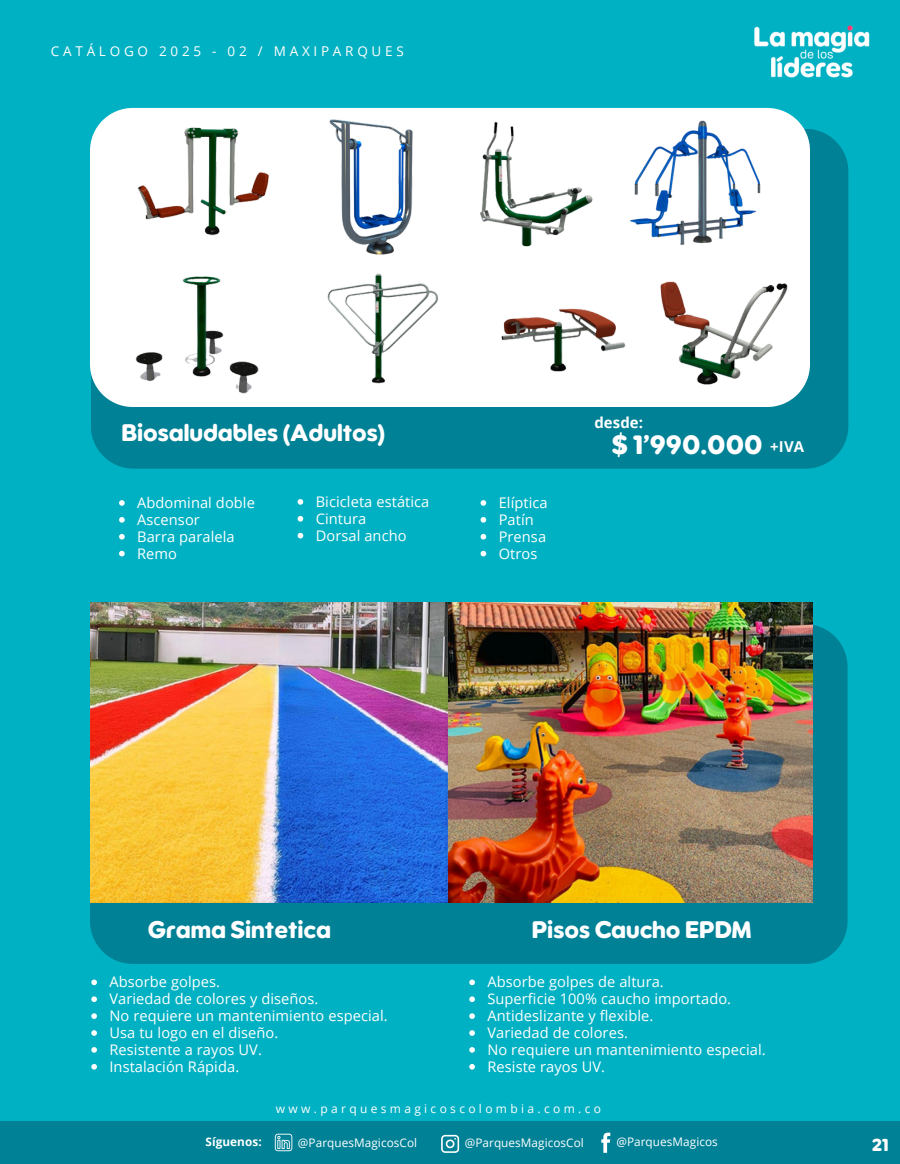
<style>
.page{position:relative;width:900px;height:1164px;background:#fff}
.page>*{position:absolute;margin:0;border:0;box-sizing:border-box;transform-origin:0 0}
.t1{font:700 26.4px "LT Saeada";color:#fff}
.t2{font:700 24px "LT Saeada";color:#fff}
.t3{font:700 17.25px "LT Saeada";color:#fff}
.t4{font:700 15px "Open Sans";letter-spacing:.005em;color:#fff}
.t5{font:14.7px "Open Sans";letter-spacing:.005em;color:#fff}
.t6{font:13.5px "Open Sans";letter-spacing:.28em;color:#fff}
.t7{font:12px "Open Sans";letter-spacing:.28em;color:#fff}
.t8{font:11.7px "Open Sans";letter-spacing:.005em;color:#fff}
.t9{font:700 11.7px "Open Sans";letter-spacing:.005em;color:#fff}
</style>
<div class="page">
<div style="left:0;top:0;width:900px;height:1163px;background:#00b1c3"></div>
<div style="left:91px;top:129px;width:757px;height:339px;background:#008196"></div>
<svg style="left:90px;top:108px;width:720px;height:299px;background:#e4f4f6"></svg>
<div style="left:0;top:1121px;width:900px;height:42px;background:#008196"></div>
<div style="left:90px;top:624px;width:758px;height:339px;background:#008196"></div>
<img style="left:754px;top:25px;width:116px;height:53px">
<svg style="left:275px;top:1133px;width:17px;height:17px"></svg>
<svg style="left:441px;top:1134px;width:18px;height:18px"></svg>
<svg style="left:601px;top:1132px;width:9px;height:20px"></svg>
<img style="left:90px;top:602px;width:722px;height:300px">
<img style="left:120px;top:107px;width:171px;height:128px">
<img style="left:652px;top:257px;width:148px;height:148px">
<img style="left:109px;top:235px;width:543px;height:180px">
<img style="left:616px;top:107px;width:166px;height:161px">
<img style="left:293px;top:107px;width:323px;height:165px">
<svg style="left:91px;top:979px;width:6px;height:6px"></svg>
<svg style="left:91px;top:996px;width:6px;height:5px"></svg>
<svg style="left:91px;top:1013px;width:6px;height:5px"></svg>
<svg style="left:91px;top:1030px;width:6px;height:5px"></svg>
<svg style="left:91px;top:1047px;width:6px;height:5px"></svg>
<svg style="left:91px;top:1064px;width:6px;height:5px"></svg>
<svg style="left:119px;top:500px;width:6px;height:5px"></svg>
<svg style="left:119px;top:517px;width:6px;height:5px"></svg>
<svg style="left:119px;top:534px;width:6px;height:5px"></svg>
<svg style="left:119px;top:550px;width:6px;height:6px"></svg>
<svg style="left:298px;top:499px;width:5px;height:5px"></svg>
<svg style="left:298px;top:516px;width:5px;height:5px"></svg>
<svg style="left:298px;top:533px;width:5px;height:5px"></svg>
<svg style="left:481px;top:500px;width:5px;height:5px"></svg>
<svg style="left:481px;top:517px;width:5px;height:5px"></svg>
<svg style="left:481px;top:534px;width:5px;height:5px"></svg>
<svg style="left:481px;top:550px;width:5px;height:6px"></svg>
<svg style="left:469px;top:979px;width:6px;height:6px"></svg>
<svg style="left:469px;top:996px;width:6px;height:5px"></svg>
<svg style="left:469px;top:1013px;width:6px;height:5px"></svg>
<svg style="left:469px;top:1030px;width:6px;height:5px"></svg>
<svg style="left:469px;top:1047px;width:6px;height:5px"></svg>
<svg style="left:469px;top:1064px;width:6px;height:5px"></svg>
<p class="t6" style="left:51px;top:41px;width:354px">CATÁLOGO 2025 - 02 / MAXIPARQUES</p>
<h1 class="t2" style="left:121px;top:422px;width:265px">Biosaludables (Adultos)</h1>
<p class="t5" style="left:137px;top:492px;width:119px">Abdominal doble</p>
<p class="t5" style="left:137px;top:509px;width:64px">Ascensor</p>
<p class="t5" style="left:137px;top:526px;width:99px">Barra paralela</p>
<p class="t5" style="left:137px;top:543px;width:41px">Remo</p>
<h1 class="t5" style="left:316px;top:491px;width:115px">Bicicleta estática</h1>
<h1 class="t5" style="left:316px;top:508px;width:52px">Cintura</h1>
<p class="t5" style="left:316px;top:525px;width:92px">Dorsal ancho</p>
<p class="t5" style="left:499px;top:492px;width:51px">Elíptica</p>
<p class="t5" style="left:499px;top:509px;width:37px">Patín</p>
<p class="t5" style="left:499px;top:526px;width:49px">Prensa</p>
<p class="t5" style="left:499px;top:543px;width:40px">Otros</p>
<p class="t4" style="left:594px;top:411px;width:50px">desde:</p>
<p class="t1" style="left:612px;top:433px;width:152px">$ 1’990.000</p>
<p class="t4" style="left:770px;top:436px;width:35px">+IVA</p>
<p class="t2" style="left:148px;top:918px;width:184px">Grama Sintetica</p>
<p class="t5" style="left:109px;top:971px;width:112px">Absorbe golpes.</p>
<p class="t5" style="left:109px;top:988px;width:211px">Variedad de colores y diseños.</p>
<p class="t5" style="left:109px;top:1005px;width:280px">No requiere un mantenimiento especial.</p>
<p class="t5" style="left:109px;top:1022px;width:171px">Usa tu logo en el diseño.</p>
<p class="t5" style="left:109px;top:1039px;width:154px">Resistente a rayos UV.</p>
<p class="t5" style="left:109px;top:1055px;width:131px">Instalación Rápida.</p>
<p class="t2" style="left:532px;top:918px;width:221px">Pisos Caucho EPDM</p>
<p class="t5" style="left:487px;top:971px;width:178px">Absorbe golpes de altura.</p>
<p class="t5" style="left:487px;top:988px;width:245px">Superficie 100% caucho importado.</p>
<p class="t5" style="left:487px;top:1005px;width:168px">Antideslizante y flexible.</p>
<p class="t5" style="left:487px;top:1022px;width:142px">Variedad de colores.</p>
<p class="t5" style="left:487px;top:1039px;width:280px">No requiere un mantenimiento especial.</p>
<p class="t5" style="left:487px;top:1055px;width:119px">Resiste rayos UV.</p>
<h1 class="t7" style="left:276px;top:1099px;width:327px">www.parquesmagicoscolombia.com.co</h1>
<h4 class="t9" style="left:206px;top:1133px;width:58px">Síguenos:</h4>
<p class="t8" style="left:298px;top:1133px;width:121px">@ParquesMagicosCol</p>
<p class="t8" style="left:465px;top:1133px;width:121px">@ParquesMagicosCol</p>
<p class="t8" style="left:616px;top:1133px;width:103px">@ParquesMagicos</p>
<h2 class="t3" style="left:872px;top:1137px;width:18px">21</h2>
</div>
